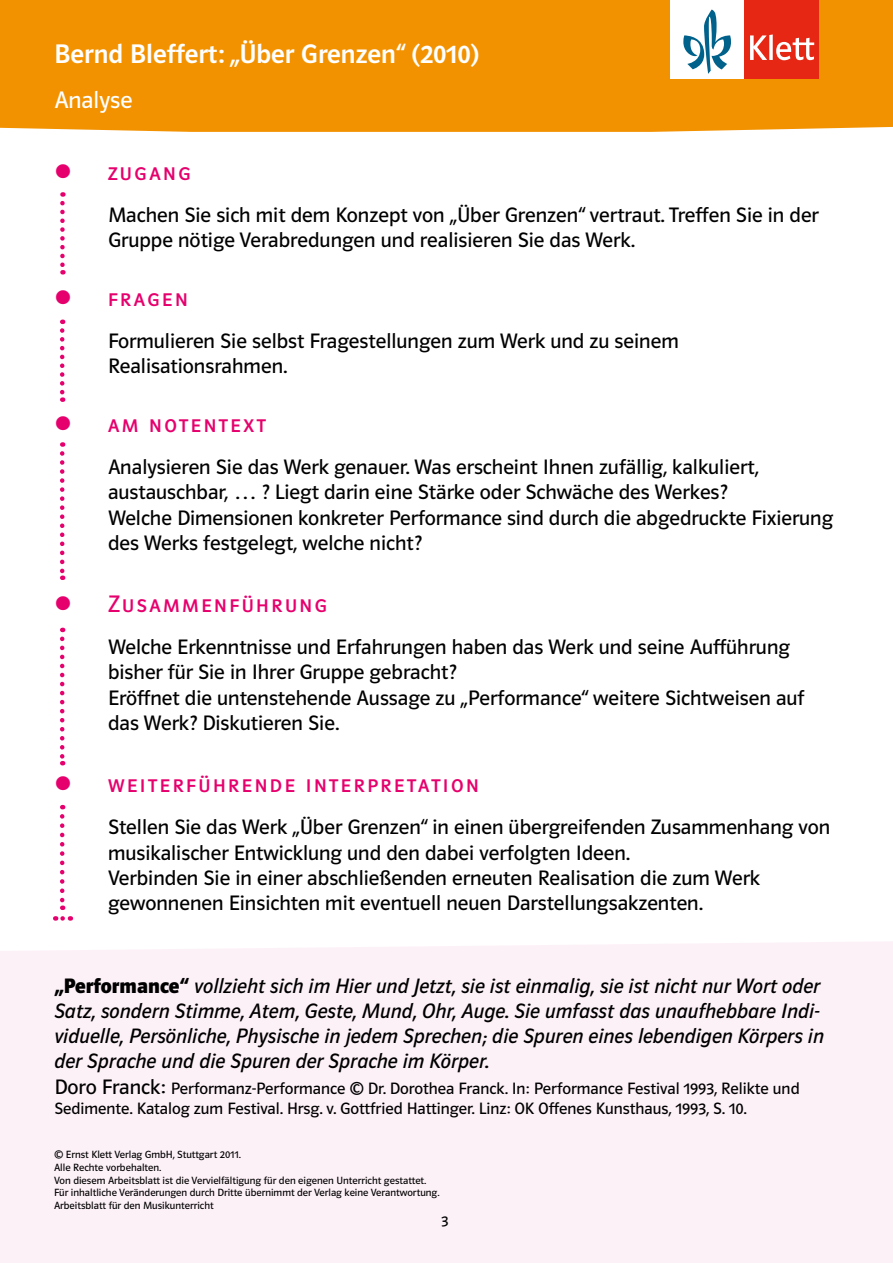
<style>
.page{position:relative;width:893px;height:1263px;background:#fff}
.page>*{position:absolute;margin:0;border:0;box-sizing:border-box;transform-origin:0 0}
.t1{font:27px "Polo ST11 K Krftg";color:#fff}
.methodischer_Schritt{font:24px "Polo ST Cap K Buch";letter-spacing:.1em;color:#e6006d}
.t2{font:24px "Polo ST11 K Buch";color:#fff}
.t3{font:21px/25.2px "Polo ST11 K Buch";color:#000}
.t4{font:21px/25.2px "Polo ST11 K Buch Kursiv";color:#000}
.t5{font:16.5px/19.8px "Polo ST11 K Buch";color:#000}
.t6{font:15px "Polo ST11 K Buch";color:#000}
._05_ab_fußzeile_impr{font:10.5px "Polo ST11 K Buch";color:#000}
.s1{font-family:"Polo ST11 K";font-weight:700}
.s2{font-size:21px}
</style>
<div class="page">
<div style="left:0;top:941px;width:893px;height:322px;background:#fdf1f8"></div>
<div style="left:0;top:0;width:893px;height:132px;background:#f39200"></div>
<svg style="left:60px;top:203px;width:5px;height:72px"></svg>
<svg style="left:63px;top:916px;width:8px;height:5px"></svg>
<div style="left:670px;top:0;width:74px;height:79px;background:#fff"></div>
<div style="left:744px;top:0;width:75px;height:79px;background:#e52713"></div>
<svg style="left:750px;top:34px;width:64px;height:26px"></svg>
<svg style="left:683px;top:10px;width:48px;height:64px"></svg>
<svg style="left:60px;top:330px;width:4px;height:72px"></svg>
<svg style="left:60px;top:453px;width:4px;height:127px"></svg>
<svg style="left:60px;top:639px;width:4px;height:126px"></svg>
<svg style="left:60px;top:816px;width:4px;height:94px"></svg>
<p class="t1" style="left:54px;top:39px;width:426px">Bernd Bleffert: „Über Grenzen“ (2010)</p>
<p class="t2" style="left:54px;top:87px;width:80px">Analyse</p>
<p class="methodischer_Schritt" style="left:108px;top:159px;width:84px">zugang</p>
<p class="t3" style="left:108px;top:203px;width:712px">Machen Sie sich mit dem Konzept von „Über Grenzen“ vertraut. Treffen Sie in der<br>Gruppe nötige Verabredungen und realisieren Sie das Werk.</p>
<p class="methodischer_Schritt" style="left:108px;top:285px;width:81px">fragen</p>
<p class="t3" style="left:108px;top:329px;width:572px">Formulieren Sie selbst Fragestellungen zum Werk und zu seinem<br>Realisationsrahmen.</p>
<p class="methodischer_Schritt" style="left:108px;top:411px;width:159px">am notentext</p>
<p class="t3" style="left:108px;top:455px;width:653px">Analysieren Sie das Werk genauer. Was erscheint Ihnen zufällig, kalkuliert, austauschbar, … ? Liegt darin eine Stärke oder Schwäche des Werkes?</p>
<p class="t3" style="left:108px;top:505px;width:727px">Welche Dimensionen konkreter Performance sind durch die abgedruckte Fixierung des Werks festgelegt, welche nicht?</p>
<p class="methodischer_Schritt" style="left:108px;top:591px;width:221px">Zusammenführung</p>
<p class="t3" style="left:108px;top:635px;width:683px">Welche Erkenntnisse und Erfahrungen haben das Werk und seine Aufführung bisher für Sie in Ihrer Gruppe gebracht?</p>
<p class="t3" style="left:108px;top:685px;width:698px">Eröffnet die untenstehende Aussage zu „Performance“ weitere Sichtweisen auf das Werk? Diskutieren Sie.</p>
<p class="methodischer_Schritt" style="left:108px;top:771px;width:372px">weiterführende interpretation</p>
<p class="t3" style="left:108px;top:815px;width:724px">Stellen Sie das Werk „Über Grenzen“ in einen übergreifenden Zusammenhang von musikalischer Entwicklung und den dabei verfolgten Ideen.</p>
<p class="t3" style="left:108px;top:865px;width:654px">Verbinden Sie in einer abschließenden erneuten Realisation die zum Werk gewonnenen Einsichten mit eventuell neuen Darstellungsakzenten.</p>
<p class="t4" style="left:54px;top:973px;width:771px"><span class="s1">„Performance“</span> vollzieht sich im Hier und Jetzt, sie ist einmalig, sie ist nicht nur Wort oder Satz, sondern Stimme, Atem, Geste, Mund, Ohr, Auge. Sie umfasst das unaufhebbare Indi&shy;viduelle, Persönliche, Physische in jedem Sprechen; die Spuren eines lebendigen Körpers in der Sprache und die Spuren der Sprache im Körper.</p>
<p class="t5" style="left:54px;top:1078px;width:747px"><span class="s2">Doro Franck:</span> Performanz-Performance © Dr. Dorothea Franck. In: Performance Festival 1993, Relikte und<br>Sedimente. Katalog zum Festival. Hrsg. v. Gottfried Hattinger. Linz: OK Offenes Kunsthaus, 1993, S. 10.</p>
<p class="_05_ab_fußzeile_impr" style="left:54px;top:1149px;width:188px">© Ernst Klett Verlag GmbH, Stuttgart 2011.</p>
<p class="_05_ab_fußzeile_impr" style="left:54px;top:1162px;width:109px">Alle Rechte vorbehalten.</p>
<p class="_05_ab_fußzeile_impr" style="left:54px;top:1174px;width:374px">Von diesem Arbeitsblatt ist die Vervielfältigung für den eigenen Unterricht gestattet.</p>
<p class="_05_ab_fußzeile_impr" style="left:54px;top:1187px;width:387px">Für inhaltliche Veränderungen durch Dritte übernimmt der Verlag keine Verantwortung.</p>
<p class="_05_ab_fußzeile_impr" style="left:54px;top:1200px;width:161px">Arbeitsblatt für den Musikunterricht</p>
<p class="t6" style="left:441px;top:1213px;width:9px">3</p>
</div>
